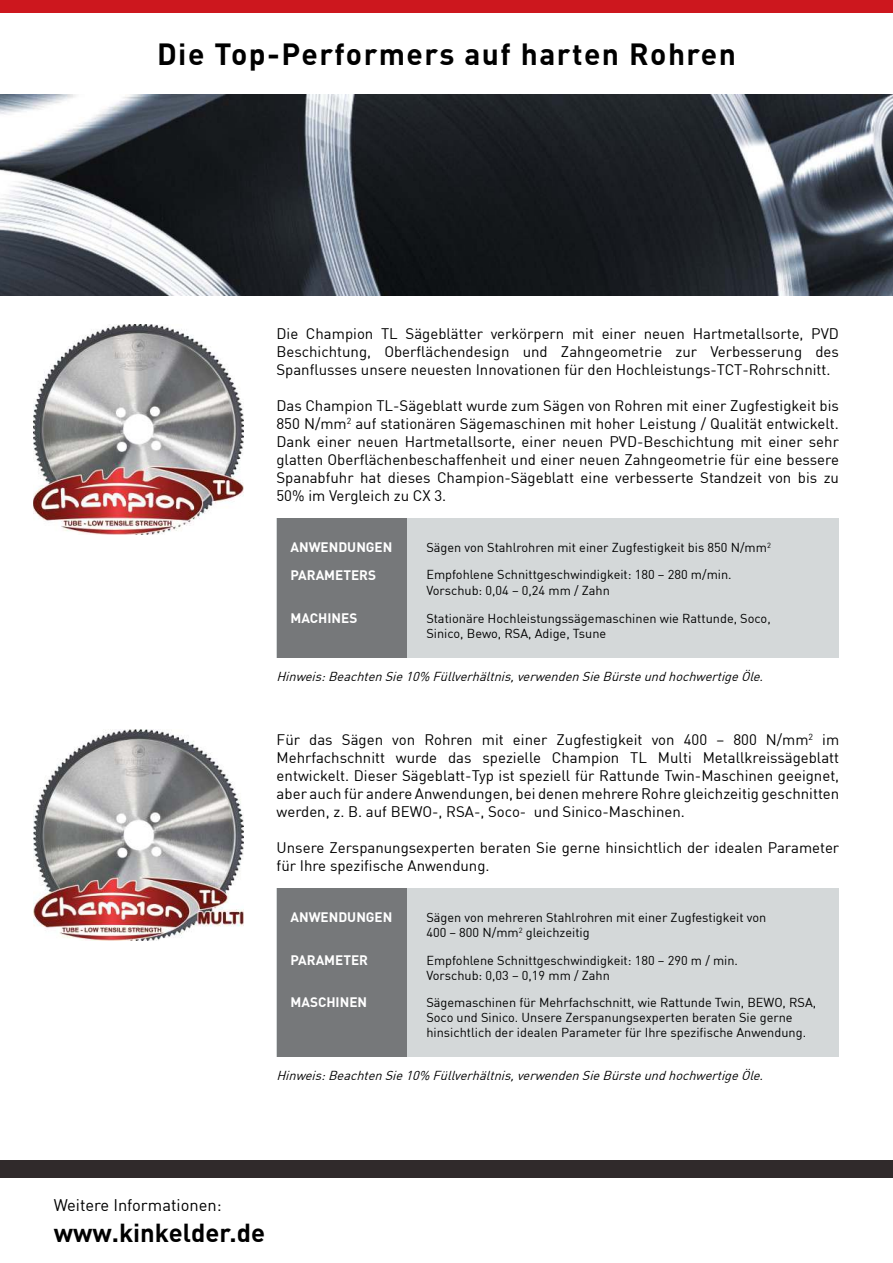
<style>
.page{position:relative;width:893px;height:1263px;background:#fff}
.page>*{position:absolute;margin:0;border:0;box-sizing:border-box;transform-origin:0 0}
.t1{font:700 30px "DIN Pro";letter-spacing:.05em;color:#000}
.t2{font:700 25.5px "DIN Pro";color:#000}
.t3{font:16.5px "DIN";color:#000}
.t4{font:15px/18px "DIN";color:#000;text-align:justify}
.t5{font:700 13.5px "DIN Pro";color:#fff}
.t6{font:12.75px/15.3px "DIN";color:#000}
.t7{font:italic 12.75px "DIN";color:#000}
</style>
<div class="page">
<div style="left:0;top:1160px;width:893px;height:17px;background:#302a2b"></div>
<div style="left:0;top:0;width:893px;height:12px;background:#cd171e"></div>
<div style="left:276px;top:889px;width:563px;height:168px;background:#d4d8d9"></div>
<img style="left:0;top:95px;width:893px;height:200px">
<div style="left:276px;top:519px;width:563px;height:139px;background:#d4d8d9"></div>
<div style="left:277px;top:519px;width:130px;height:139px;background:#76787a"></div>
<div style="left:277px;top:889px;width:130px;height:168px;background:#76787a"></div>
<img style="left:33px;top:324px;width:210px;height:211px">
<img style="left:33px;top:730px;width:210px;height:210px">
<h1 class="t1" style="left:157px;top:44px;width:580px">Die Top-Performers auf harten Rohren</h1>
<p class="t4" style="left:276px;top:325px;width:564px">Die Champion TL Sägeblätter verkörpern mit einer neuen Hartmetallsorte, PVD Beschichtung, Oberflächendesign und Zahngeometrie zur Verbesserung des Spanflusses unsere neuesten Innovationen für den Hochleistungs-TCT-Rohrschnitt.</p>
<p class="t4" style="left:276px;top:396px;width:564px">Das Champion TL-Sägeblatt wurde zum Sägen von Rohren mit einer Zugfestigkeit bis 850 N/mm<sup>2</sup> auf stationären Sägemaschinen mit hoher Leistung / Qualität entwickelt.<br>Dank einer neuen Hartmetallsorte, einer neuen PVD-Beschichtung mit einer sehr glatten Oberflächenbeschaffenheit und einer neuen Zahngeometrie für eine bessere Spanabfuhr hat dieses Champion-Sägeblatt eine verbesserte Standzeit von bis zu 50% im Vergleich zu CX 3.</p>
<p class="t5" style="left:290px;top:542px;width:103px">ANWENDUNGEN</p>
<p class="t6" style="left:426px;top:541px;width:346px">Sägen von Stahlrohren mit einer Zugfestigkeit bis 850 N/mm<sup>2</sup></p>
<p class="t5" style="left:290px;top:570px;width:87px">PARAMETERS</p>
<p class="t6" style="left:426px;top:568px;width:307px">Empfohlene Schnittgeschwindigkeit: 180 – 280 m/min.<br>Vorschub: 0,04 – 0,24 mm / Zahn</p>
<p class="t5" style="left:290px;top:613px;width:68px">MACHINES</p>
<p class="t6" style="left:426px;top:611px;width:346px">Stationäre Hochleistungssägemaschinen wie Rattunde, Soco,<br>Sinico, Bewo, RSA, Adige, Tsune</p>
<p class="t7" style="left:276px;top:670px;width:492px">Hinweis:Beachten Sie 10% Füllverhältnis,verwenden Sie Bürste und hochwertige Öle.</p>
<p class="t4" style="left:277px;top:731px;width:564px">Für das Sägen von Rohren mit einer Zugfestigkeit von 400 – 800 N/mm<sup>2</sup> im Mehrfachschnitt wurde das spezielle Champion TL Multi Metallkreissägeblatt entwickelt. Dieser Sägeblatt-Typ ist speziell für Rattunde Twin-Maschinen geeignet, aber auch für andere Anwendungen, bei denen mehrere Rohre gleichzeitig geschnitten werden, z. B. auf BEWO-, RSA-, Soco- und Sinico-Maschinen.</p>
<p class="t4" style="left:277px;top:839px;width:564px">Unsere Zerspanungsexperten beraten Sie gerne hinsichtlich der idealen Parameter für Ihre spezifische Anwendung.</p>
<p class="t5" style="left:290px;top:912px;width:103px">ANWENDUNGEN</p>
<p class="t6" style="left:426px;top:911px;width:341px">Sägen von mehreren Stahlrohren mit einer Zugfestigkeit von<br>400 – 800 N/mm<sup>2</sup> gleichzeitig</p>
<p class="t5" style="left:290px;top:955px;width:79px">PARAMETER</p>
<p class="t6" style="left:426px;top:953px;width:313px">Empfohlene Schnittgeschwindigkeit: 180 – 290 m / min.<br>Vorschub: 0,03 – 0,19 mm / Zahn</p>
<p class="t5" style="left:290px;top:997px;width:78px">MASCHINEN</p>
<p class="t6" style="left:426px;top:995px;width:391px">Sägemaschinen für Mehrfachschnitt, wie Rattunde Twin, BEWO, RSA,<br>Soco und Sinico. Unsere Zerspanungsexperten beraten Sie gerne hinsichtlich der idealen Parameter für Ihre spezifische Anwendung.</p>
<p class="t7" style="left:276px;top:1070px;width:492px">Hinweis:Beachten Sie 10% Füllverhältnis,verwenden Sie Bürste und hochwertige Öle.</p>
<p class="t3" style="left:54px;top:1198px;width:169px">Weitere Informationen:</p>
<h2 class="t2" style="left:54px;top:1223px;width:213px">www.kinkelder.de</h2>
</div>
